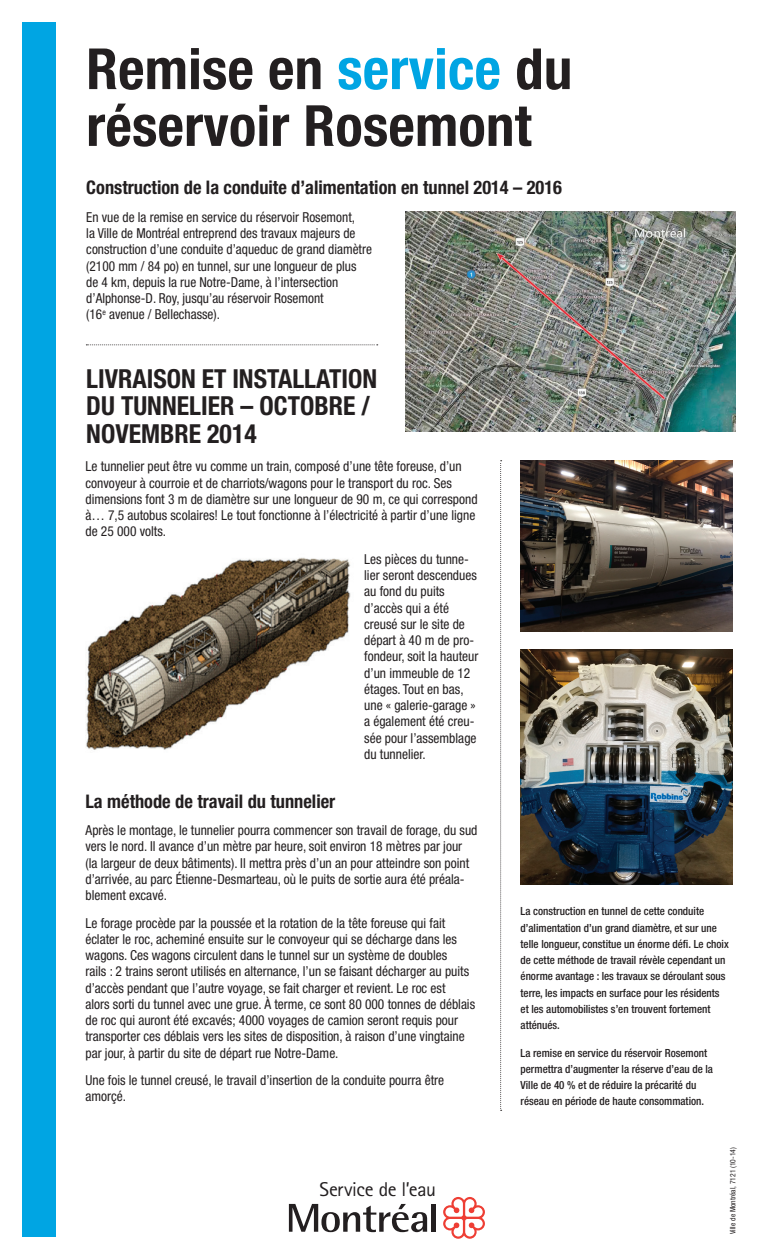
<style>
.page{position:relative;width:765px;height:1260px;background:#fff}
.page>*{position:absolute;margin:0;border:0;box-sizing:border-box;transform-origin:0 0}
.t1{font:700 condensed 56.88px/56.9px "Helvetica Neue";letter-spacing:.005em;color:#231f20}
.t2{font:700 condensed 26.25px/27.5px "Helvetica Neue";color:#231f20}
.t3{font:20px "Rotis Sans Serif";letter-spacing:-.02em;color:#231f20}
.t4{font:700 condensed 18.75px "Helvetica Neue";color:#231f20}
.t5{font:condensed 13.75px/16.2px "Helvetica Neue";color:#231f20}
.t6{font:500 condensed 11.25px/16.2px "Helvetica Neue";color:#231f20}
.t7{font:condensed 7.5px "Helvetica Neue";color:#231f20}
.s1{color:#00a5e3}
</style>
<div class="page">
<svg style="left:289px;top:1204px;width:138px;height:28px"></svg>
<hr style="left:432px;top:1204px;width:4px;height:28px;background:#231f20">
<svg style="left:443px;top:1197px;width:42px;height:42px"></svg>
<div style="left:22px;top:22px;width:34px;height:1216px;background:#00a5e3"></div>
<img style="left:406px;top:212px;width:330px;height:219px">
<svg style="left:86px;top:345px;width:292px;height:1px"></svg>
<svg style="left:500px;top:460px;width:2px;height:651px"></svg>
<img style="left:521px;top:460px;width:211px;height:171px">
<img style="left:86px;top:557px;width:265px;height:193px">
<img style="left:521px;top:650px;width:211px;height:234px">
<h1 class="t1" style="left:86px;top:40px;width:487px">Remise en <span class="s1">service</span> du réservoir Rosemont</h1>
<h3 class="t4" style="left:86px;top:176px;width:477px">Construction de la conduite d’alimentation en tunnel 2014 – 2016</h3>
<p class="t5" style="left:86px;top:209px;width:287px">En vue de la remise en service du réservoir Rosemont,<br>la Ville de Montréal entreprend des travaux majeurs de construction d’une conduite d’aqueduc de grand diamètre (2100 mm / 84 po) en tunnel, sur une longueur de plus de 4 km, depuis la rue Notre-Dame, à l’intersection d’Alphonse-D. Roy, jusqu’au réservoir Rosemont<br>(16<sup>e</sup> avenue / Bellechasse).</p>
<h2 class="t2" style="left:86px;top:364px;width:292px">LIVRAISON ET INSTALLATION<br>DU TUNNELIER – OCTOBRE /<br>NOVEMBRE 2014</h2>
<p class="t5" style="left:85px;top:458px;width:394px">Le tunnelier peut être vu comme un train, composé d’une tête foreuse, d’un convoyeur à courroie et de charriots/wagons pour le transport du roc. Ses dimensions font 3 m de diamètre sur une longueur de 90 m, ce qui correspond à… 7,5 autobus scolaires! Le tout fonctionne à l’électricité à partir d’une ligne de 25 000 volts.</p>
<p class="t5" style="left:364px;top:551px;width:116px">Les pièces du tunne&shy;lier seront descendues au fond du puits d’accès qui a été creusé sur le site de départ à 40 m de pro&shy;fondeur, soit la hauteur d’un immeuble de 12 étages. Tout en bas, une « galerie-garage » a également été creu&shy;sée pour l’assemblage du tunnelier.</p>
<h3 class="t4" style="left:85px;top:790px;width:251px">La méthode de travail du tunnelier</h3>
<p class="t5" style="left:85px;top:822px;width:393px">Après le montage, le tunnelier pourra commencer son travail de forage, du sud vers le nord. Il avance d’un mètre par heure, soit environ 18 mètres par jour (la largeur de deux bâtiments). Il mettra près d’un an pour atteindre son point d’arrivée, au parc Étienne-Desmarteau, où le puits de sortie aura été préala&shy;blement excavé.</p>
<p class="t5" style="left:85px;top:914px;width:391px">Le forage procède par la poussée et la rotation de la tête foreuse qui fait éclater le roc, acheminé ensuite sur le convoyeur qui se décharge dans les wagons. Ces wagons circulent dans le tunnel sur un système de doubles<br>rails : 2 trains seront utilisés en alternance, l’un se faisant décharger au puits d’accès pendant que l’autre voyage, se fait charger et revient. Le roc est<br>alors sorti du tunnel avec une grue. À terme, ce sont 80 000 tonnes de déblais de roc qui auront été excavés; 4000 voyages de camion seront requis pour transporter ces déblais vers les sites de disposition, à raison d’une vingtaine par jour, à partir du site de départ rue Notre-Dame.</p>
<p class="t5" style="left:85px;top:1072px;width:360px">Une fois le tunnel creusé, le travail d’insertion de la conduite pourra être amorçé.</p>
<h3 class="t3" style="left:320px;top:1178px;width:118px">Service de l’eau</h3>
<p class="t6" style="left:521px;top:903px;width:210px">La construction en tunnel de cette conduite d’alimentation d’un grand diamètre, et sur une telle longueur, constitue un énorme défi. Le choix de cette méthode de travail révèle cependant un énorme avantage : les travaux se déroulant sous terre, les impacts en surface pour les résidents et les automobilistes s’en trouvent fortement atténués.</p>
<p class="t6" style="left:521px;top:1044px;width:194px">La remise en service du réservoir Rosemont permettra d’augmenter la réserve d’eau de la Ville de 40 % et de réduire la précarité du réseau en période de haute consommation.</p>
<p class="t7" style="left:728px;top:1234px;width:88px;rotate:-90deg">Ville de Montréal, 7121 (10-14)</p>
</div>
